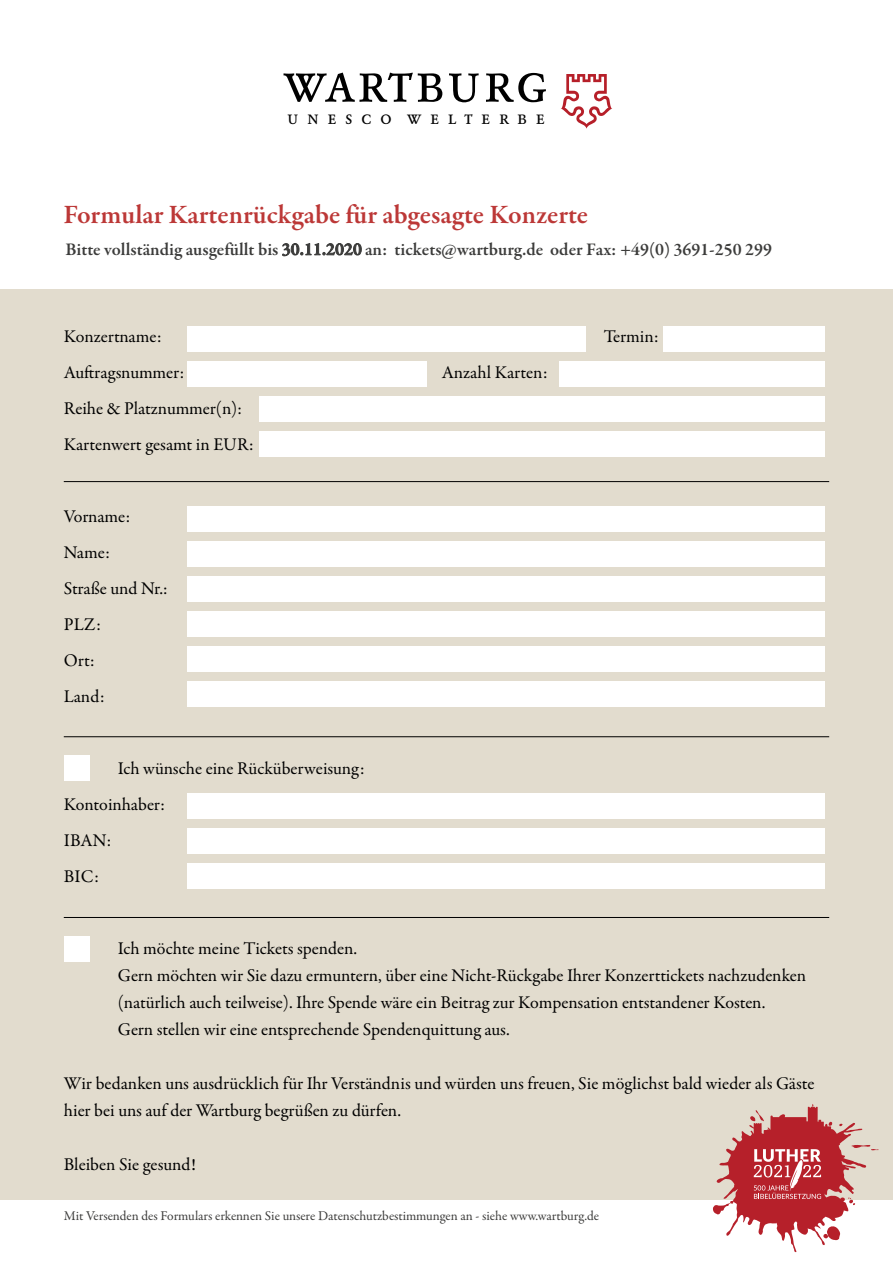
<style>
.page{position:relative;width:893px;height:1263px;background:#fff}
.page>*{position:absolute;margin:0;border:0;box-sizing:border-box;transform-origin:0 0}
.t1{font:59.55px "Garamond BE Regular SC";letter-spacing:.05em;color:#000}
.t2{font:600 27px "Garamond Premr Pro";color:#bc3837}
.t3{font:19.8px "Garamond BE Regular SC";letter-spacing:.455em;color:#000}
.t4{font:18px/36px "Garamond Premr Pro";letter-spacing:-.005em;color:#000}
.t5{font:600 18px "Garamond Premr Pro";color:#3c3c3b}
.t6{font:13.5px "Garamond Premr Pro";letter-spacing:-.005em;color:#3c3c3b}
</style>
<div class="page">
<svg style="left:561px;top:74px;width:51px;height:55px"></svg>
<div style="left:0;top:289px;width:893px;height:910px;background:#e2dcce"></div>
<svg style="left:713px;top:1104px;width:166px;height:149px"></svg>
<div style="left:64px;top:755px;width:25px;height:25px;background:#fff"></div>
<div style="left:64px;top:936px;width:25px;height:25px;background:#fff"></div>
<div style="left:187px;top:793px;width:638px;height:26px;background:#fff"></div>
<div style="left:187px;top:828px;width:638px;height:26px;background:#fff"></div>
<div style="left:187px;top:863px;width:638px;height:26px;background:#fff"></div>
<div style="left:187px;top:611px;width:638px;height:26px;background:#fff"></div>
<div style="left:187px;top:646px;width:638px;height:26px;background:#fff"></div>
<div style="left:187px;top:681px;width:638px;height:26px;background:#fff"></div>
<div style="left:187px;top:506px;width:638px;height:25px;background:#fff"></div>
<div style="left:187px;top:541px;width:638px;height:26px;background:#fff"></div>
<div style="left:187px;top:576px;width:638px;height:26px;background:#fff"></div>
<div style="left:559px;top:361px;width:266px;height:26px;background:#fff"></div>
<div style="left:259px;top:396px;width:566px;height:26px;background:#fff"></div>
<div style="left:259px;top:432px;width:566px;height:25px;background:#fff"></div>
<hr style="left:64px;top:481px;width:765px;height:1px;background:#000">
<hr style="left:64px;top:736px;width:765px;height:1px;background:#000">
<hr style="left:64px;top:917px;width:765px;height:1px;background:#000">
<div style="left:187px;top:361px;width:239px;height:26px;background:#fff"></div>
<div style="left:663px;top:326px;width:162px;height:26px;background:#fff"></div>
<div style="left:187px;top:326px;width:398px;height:26px;background:#fff"></div>
<h1 class="t1" style="left:284px;top:47px;width:266px">wartburg</h1>
<p class="t3" style="left:287px;top:106px;width:259px">unesco welterbe</p>
<h2 class="t2" style="left:63px;top:198px;width:526px">Formular Kartenrückgabe für abgesagte Konzerte</h2>
<p class="t5" style="left:65px;top:238px;width:708px">Bitte vollständig ausgefüllt bis 30.11.2020 an: tickets@wartburg.de oder Fax: +49(0) 3691-250 299</p>
<p class="t4" style="left:64px;top:319px;width:99px">Konzertname:</p>
<p class="t4" style="left:604px;top:319px;width:56px">Termin:</p>
<p class="t4" style="left:64px;top:355px;width:122px">Auftragsnummer:</p>
<p class="t4" style="left:442px;top:355px;width:107px">Anzahl Karten:</p>
<p class="t4" style="left:64px;top:391px;width:191px">Reihe &amp; Platznummer(n):<br>Kartenwert gesamt in EUR:</p>
<p class="t4" style="left:64px;top:499px;width:105px">Vorname:<br>Name:<br>Straße und Nr.:<br>PLZ:<br>Ort:<br>Land:</p>
<p class="t4" style="left:64px;top:751px;width:302px;text-indent:54px">Ich wünsche eine Rücküberweisung:<br>Kontoinhaber:<br>IBAN:<br>BIC:</p>
<p class="t4" style="left:118px;top:935px;width:690px;line-height:27px">Ich möchte meine Tickets spenden.<br>Gern möchten wir Sie dazu ermuntern, über eine Nicht-Rückgabe Ihrer Konzerttickets nachzudenken (natürlich auch teilweise). Ihre Spende wäre ein Beitrag zur Kompensation entstandener Kosten.<br>Gern stellen wir eine entsprechende Spendenquittung aus.</p>
<p class="t4" style="left:64px;top:1070px;width:752px;line-height:27px">Wir bedanken uns ausdrücklich für Ihr Verständnis und würden uns freuen, Sie möglichst bald wieder als Gäste hier bei uns auf der Wartburg begrüßen zu dürfen.</p>
<p class="t4" style="left:64px;top:1147px;width:134px">Bleiben Sie gesund!</p>
<p class="t6" style="left:64px;top:1207px;width:537px">Mit Versenden des Formulars erkennen Sie unsere Datenschutzbestimmungen an - siehe www.wartburg.de</p>
</div>
